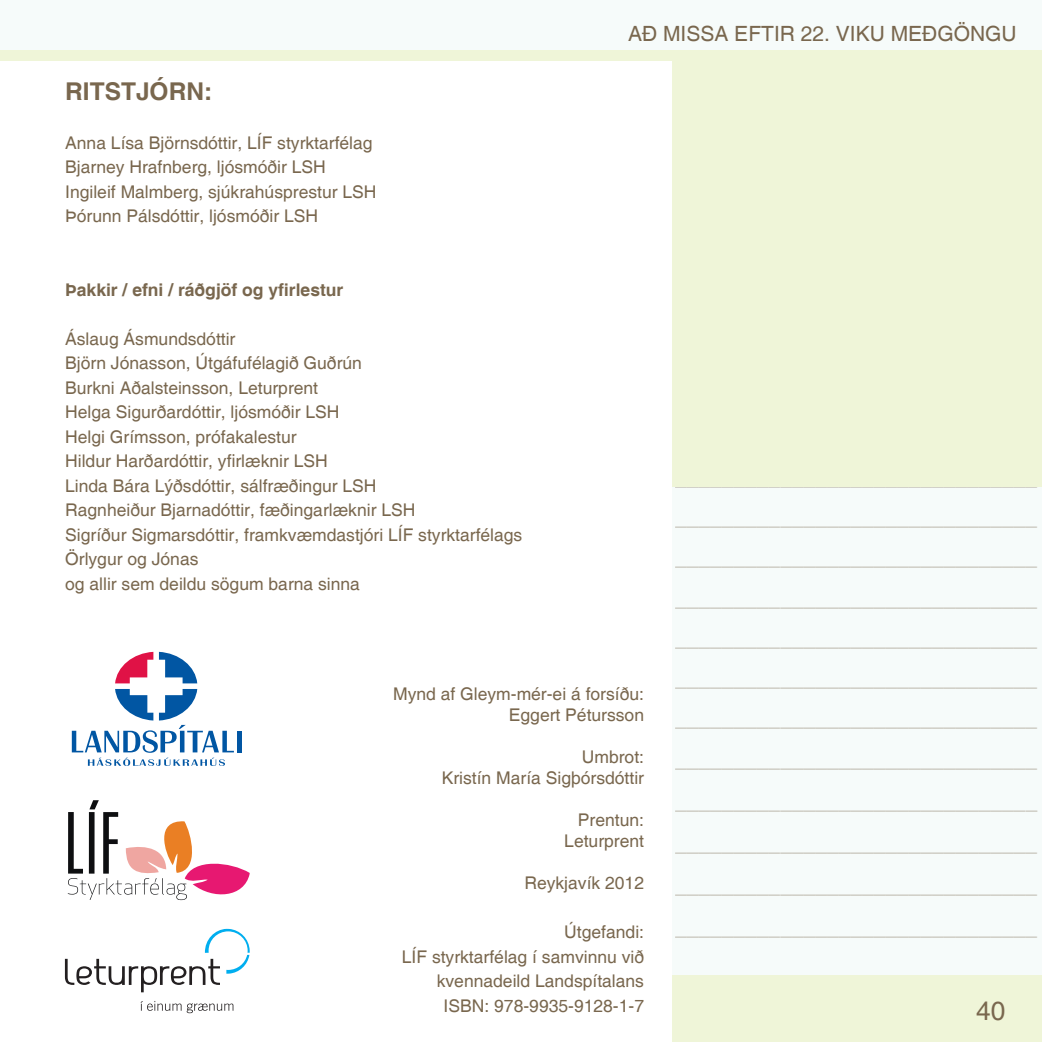
<style>
.page{position:relative;width:1042px;height:1042px;background:#fff}
.page>*{position:absolute;margin:0;border:0;box-sizing:border-box;transform-origin:0 0}
.t1{font:26.25px "Helvetica";color:#79674e}
.t2{font:700 24.5px "Helvetica";color:#79674e}
.t3{font:21px/40.9px "Helvetica";color:#79674e;text-align:justify}
.t4{font:17.5px/24.5px "Helvetica";color:#79674e;text-align:right}
.t5{font:700 17.5px "Helvetica";color:#79674e}
</style>
<div class="page">
<div style="left:672px;top:70px;width:370px;height:972px;background:#f6fbfa"></div>
<div style="left:0;top:0;width:1042px;height:58px;background:#f6fbfa"></div>
<div style="left:0;top:50px;width:1042px;height:10px;background:#eff5d8"></div>
<div style="left:672px;top:58px;width:370px;height:428px;background:#eff5d8"></div>
<div style="left:672px;top:975px;width:370px;height:67px;background:#eff5d8"></div>
<svg style="left:68px;top:800px;width:182px;height:100px"></svg>
<svg style="left:65px;top:929px;width:185px;height:63px"></svg>
<svg style="left:140px;top:1001px;width:93px;height:12px"></svg>
<hr style="left:237px;top:731px;width:4px;height:21px;background:#0156a3">
<svg style="left:115px;top:652px;width:38px;height:31px"></svg>
<svg style="left:72px;top:689px;width:162px;height:77px"></svg>
<svg style="left:159px;top:652px;width:38px;height:31px"></svg>
<h2 class="t2" style="left:65px;top:76px;width:149px">RITSTJÓRN:</h2>
<p class="t4" style="left:65px;top:131px;width:313px;text-align:left">Anna Lísa Björnsdóttir, LÍF styrktarfélag Bjarney Hrafnberg, ljósmóðir LSH Ingileif Malmberg, sjúkrahúsprestur LSH Þórunn Pálsdóttir, ljósmóðir LSH</p>
<p class="t3" style="left:628px;top:14px;width:390px">AÐ MISSA EFTIR 22. VIKU MEÐGÖNGU</p>
<p class="t5" style="left:65px;top:279px;width:280px">Þakkir / efni / ráðgjöf og yfirlestur</p>
<p class="t4" style="left:65px;top:327px;width:459px;text-align:left">Áslaug Ásmundsdóttir<br>Björn Jónasson, Útgáfufélagið Guðrún<br>Burkni Aðalsteinsson, Leturprent<br>Helga Sigurðardóttir, ljósmóðir LSH<br>Helgi Grímsson, prófakalestur<br>Hildur Harðardóttir, yfirlæknir LSH<br>Linda Bára Lýðsdóttir, sálfræðingur LSH<br>Ragnheiður Bjarnadóttir, fæðingarlæknir LSH<br>Sigríður Sigmarsdóttir, framkvæmdastjóri LÍF styrktarfélags Örlygur og Jónas<br>og allir sem deildu sögum barna sinna</p>
<p class="t4" style="left:393px;top:684px;width:252px;line-height:21px">Mynd af Gleym-mér-ei á forsíðu:<br>Eggert Pétursson</p>
<p class="t4" style="left:442px;top:747px;width:204px;line-height:21px">Umbrot:<br>Kristín María Sigþórsdóttir</p>
<p class="t4" style="left:564px;top:810px;width:81px;line-height:21px">Prentun:<br>Leturprent</p>
<p class="t4" style="left:524px;top:871px;width:121px">Reykjavík 2012</p>
<p class="t4" style="left:402px;top:920px;width:244px">Útgefandi:<br>LÍF styrktarfélag í samvinnu við kvennadeild Landspítalans<br>ISBN: 978-9935-9128-1-7</p>
<p class="t3" style="left:675px;top:458px;width:364px">_______________________________ _______________________________ _______________________________ _______________________________ _______________________________ _______________________________ _______________________________ _______________________________ _______________________________ _______________________________ _______________________________ _______________________________</p>
<h1 class="t1" style="left:976px;top:995px;width:31px">40</h1>
</div>
